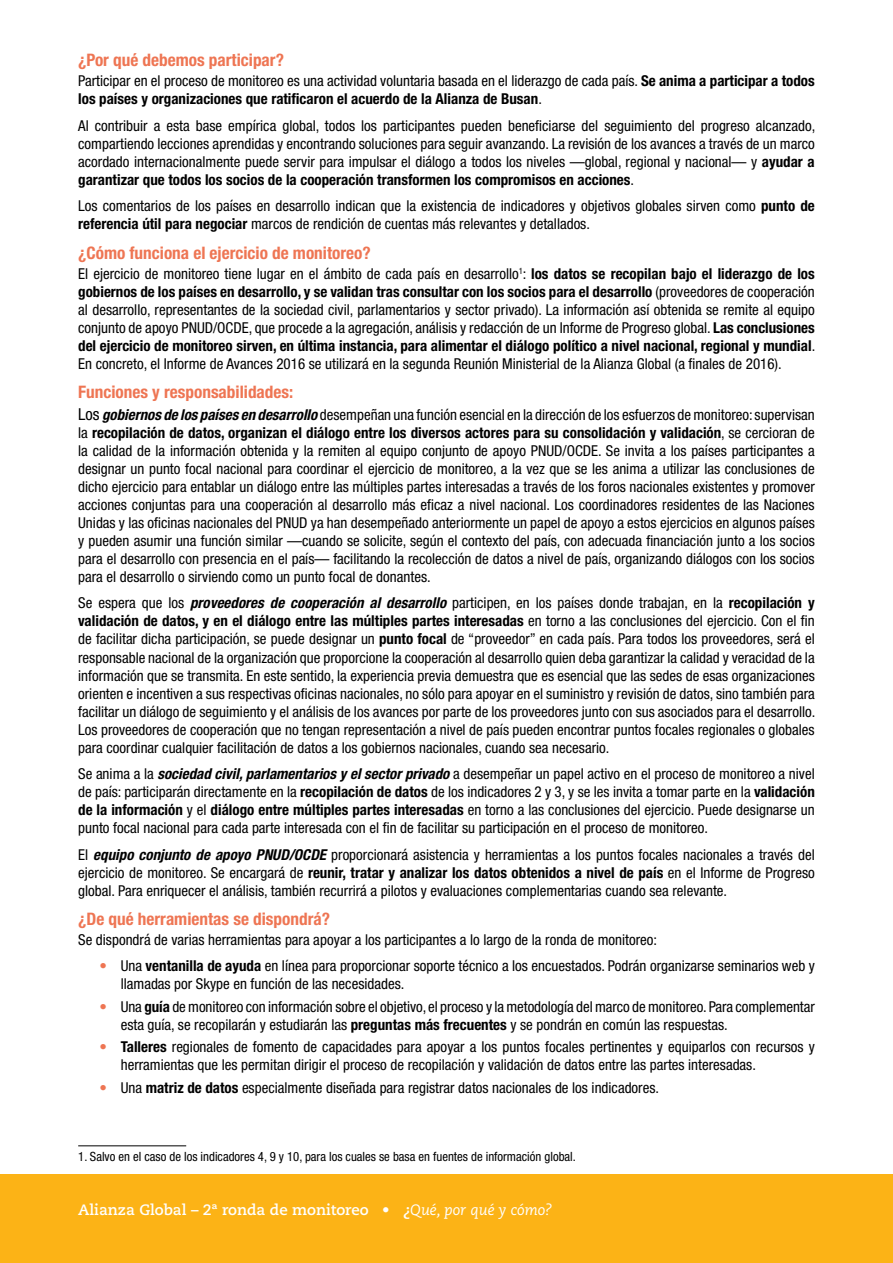
<style>
.page{position:relative;width:893px;height:1263px;background:#fff}
.page>*{position:absolute;margin:0;border:0;box-sizing:border-box;transform-origin:0 0}
.t1{font:700 condensed 17.25px "Helvetica Neue LT Std";color:#ee7553}
.t2{font:condensed 15px/18px "Helvetica Neue LT Std";color:#000;text-align:justify}
.t3{font:700 condensed 15px/18px "Helvetica Neue LT Std";color:#000}
.t4{font:700 15px "Caecilia LT Pro 75";color:#fff}
.t5{font:condensed 12.75px "Helvetica Neue LT Std";color:#000}
.s1{font-weight:400}
.s2{font-weight:700}
.s3{font-size:16.5px}
.s4{font-weight:700;font-style:italic}
.s5{color:#ee7553}
.s6{font-family:"Caecilia LT Pro 56";font-weight:400;font-style:italic}
</style>
<div class="page">
<div style="left:0;top:1175px;width:893px;height:88px;background:#fcb316"></div>
<hr style="left:78px;top:1145px;width:108px;height:1px;background:#000">
<p class="t1" style="left:78px;top:50px;width:207px">¿Por qué debemos participar?</p>
<p class="t3" style="left:78px;top:72px;width:738px"><span class="s1">Participar en el proceso de monitoreo es una actividad voluntaria basada en el liderazgo de cada país.</span> Se anima a participar a todos los países y organizaciones que ratificaron el acuerdo de la Alianza de Busan<span class="s1">.</span></p>
<p class="t2" style="left:78px;top:117px;width:739px">Al contribuir a esta base empírica global, todos los participantes pueden beneficiarse del seguimiento del progreso alcanzado, compartiendo lecciones aprendidas y encontrando soluciones para seguir avanzando. La revisión de los avances a través de un marco acordado internacionalmente puede servir para impulsar el diálogo a todos los niveles —global, regional y nacional— y <span class="s2">ayudar a garantizar que todos los socios de la cooperación transformen los compromisos en acciones</span>.</p>
<p class="t2" style="left:78px;top:197px;width:738px">Los comentarios de los países en desarrollo indican que la existencia de indicadores y objetivos globales sirven como <span class="s2">punto de referencia útil para negociar</span> marcos de rendición de cuentas más relevantes y detallados.</p>
<p class="t1" style="left:78px;top:242px;width:294px">¿Cómo funciona el ejercicio de monitoreo?</p>
<p class="t2" style="left:78px;top:264px;width:739px">El ejercicio de monitoreo tiene lugar en el ámbito de cada país en desarrollo<sup>1</sup>: <span class="s2">los datos se recopilan bajo el liderazgo de los gobiernos de los países en desarrollo, y se validan tras consultar con los socios para el desarrollo</span> (proveedores de cooperación al desarrollo, representantes de la sociedad civil, parlamentarios y sector privado). La información así obtenida se remite al equipo conjunto de apoyo PNUD/OCDE, que procede a la agregación, análisis y redacción de un Informe de Progreso global. <span class="s2">Las conclusiones del ejercicio de monitoreo sirven, en última instancia, para alimentar el diálogo político a nivel nacional, regional y mundial</span>.<br>En concreto, el Informe de Avances 2016 se utilizará en la segunda Reunión Ministerial de la Alianza Global (a finales de 2016).</p>
<p class="t1" style="left:78px;top:381px;width:217px">Funciones y responsabilidades:</p>
<p class="t2" style="left:78px;top:406px;width:738px"><span class="s3">Los</span> <span class="s4">gobiernos de los países en desarrollo</span> desempeñan una función esencial en la dirección de los esfuerzos de monitoreo: supervisan la <span class="s2">recopilación de datos, organizan el diálogo entre los diversos actores para su consolidación y validación</span>, se cercioran de la calidad de la información obtenida y la remiten al equipo conjunto de apoyo PNUD/OCDE. Se invita a los países participantes a designar un punto focal nacional para coordinar el ejercicio de monitoreo, a la vez que se les anima a utilizar las conclusiones de dicho ejercicio para entablar un diálogo entre las múltiples partes interesadas a través de los foros nacionales existentes y promover acciones conjuntas para una cooperación al desarrollo más eficaz a nivel nacional. Los coordinadores residentes de las Naciones Unidas y las oficinas nacionales del PNUD ya han desempeñado anteriormente un papel de apoyo a estos ejercicios en algunos países y pueden asumir una función similar —cuando se solicite, según el contexto del país, con adecuada financiación junto a los socios para el desarrollo con presencia en el país— facilitando la recolección de datos a nivel de país, organizando diálogos con los socios para el desarrollo o sirviendo como un punto focal de donantes.</p>
<p class="t2" style="left:78px;top:594px;width:739px">Se espera que los <span class="s4">proveedores de cooperación al desarrollo</span> participen, en los países donde trabajan, en la <span class="s2">recopilación y validación de datos, y en el diálogo entre las múltiples partes interesadas</span> en torno a las conclusiones del ejercicio. Con el fin de facilitar dicha participación, se puede designar un <span class="s2">punto focal</span> de “proveedor” en cada país. Para todos los proveedores, será el responsable nacional de la organización que proporcione la cooperación al desarrollo quien deba garantizar la calidad y veracidad de la información que se transmita. En este sentido, la experiencia previa demuestra que es esencial que las sedes de esas organizaciones orienten e incentiven a sus respectivas oficinas nacionales, no sólo para apoyar en el suministro y revisión de datos, sino también para facilitar un diálogo de seguimiento y el análisis de los avances por parte de los proveedores junto con sus asociados para el desarrollo.<br>Los proveedores de cooperación que no tengan representación a nivel de país pueden encontrar puntos focales regionales o globales para coordinar cualquier facilitación de datos a los gobiernos nacionales, cuando sea necesario.</p>
<p class="t2" style="left:78px;top:765px;width:738px">Se anima a la <span class="s4">sociedad civil, parlamentarios y el sector privado</span> a desempeñar un papel activo en el proceso de monitoreo a nivel de país: participarán directamente en la <span class="s2">recopilación de datos</span> de los indicadores 2 y 3, y se les invita a tomar parte en la <span class="s2">validación de la información</span> y el <span class="s2">diálogo entre múltiples partes interesadas</span> en torno a las conclusiones del ejercicio. Puede designarse un punto focal nacional para cada parte interesada con el fin de facilitar su participación en el proceso de monitoreo.</p>
<p class="t2" style="left:78px;top:845px;width:738px">El <span class="s4">equipo conjunto de apoyo PNUD/OCDE</span> proporcionará asistencia y herramientas a los puntos focales nacionales a través del ejercicio de monitoreo. Se encargará de <span class="s2">reunir, tratar y analizar los datos obtenidos a nivel de país</span> en el Informe de Progreso global. Para enriquecer el análisis, también recurrirá a pilotos y evaluaciones complementarias cuando sea relevante.</p>
<p class="t1" style="left:78px;top:908px;width:253px">¿De qué herramientas se dispondrá?</p>
<p class="t2" style="left:78px;top:930px;width:580px">Se dispondrá de varias herramientas para apoyar a los participantes a lo largo de la ronda de monitoreo:</p>
<p class="t2" style="left:121px;top:957px;width:696px;text-indent:-21px"><span class="s5">•</span> Una <span class="s2">ventanilla de ayuda</span> en línea para proporcionar soporte técnico a los encuestados. Podrán organizarse seminarios web y llamadas por Skype en función de las necesidades.</p>
<p class="t2" style="left:121px;top:997px;width:695px;text-indent:-21px"><span class="s5">•</span> Una <span class="s2">guía</span> de monitoreo con información sobre el objetivo, el proceso y la metodología del marco de monitoreo. Para complementar esta guía, se recopilarán y estudiarán las <span class="s2">preguntas más frecuentes</span> y se pondrán en común las respuestas.</p>
<p class="t2" style="left:121px;top:1038px;width:696px;text-indent:-21px"><span class="s5">•</span> <span class="s2">Talleres</span> regionales de fomento de capacidades para apoyar a los puntos focales pertinentes y equiparlos con recursos y herramientas que les permitan dirigir el proceso de recopilación y validación de datos entre las partes interesadas.</p>
<p class="t2" style="left:99px;top:1078px;width:561px"><span class="s5">•</span> Una <span class="s2">matriz de datos</span> especialmente diseñada para registrar datos nacionales de los indicadores.</p>
<p class="t5" style="left:78px;top:1149px;width:499px">1. Salvo en el caso de los indicadores 4, 9 y 10, para los cuales se basa en fuentes de información global.</p>
<p class="t4" style="left:78px;top:1199px;width:476px">Alianza Global – 2ª ronda de monitoreo • ¿<span class="s6">Qué, por qué y cómo?</span></p>
</div>
